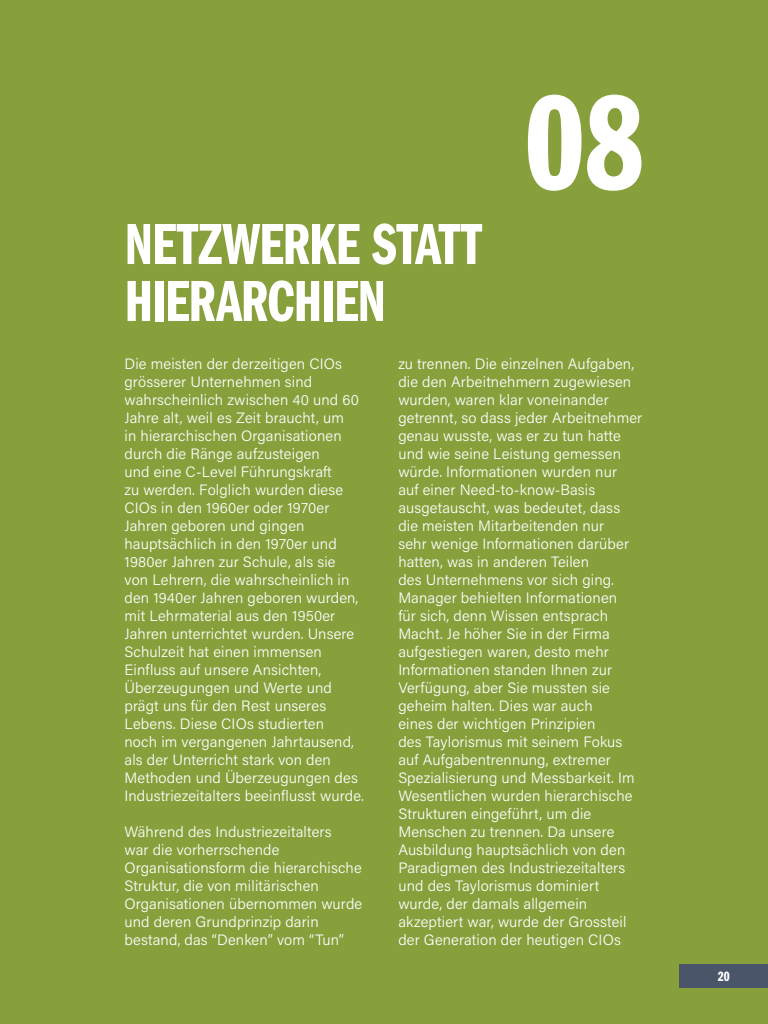
<style>
.page{position:relative;width:768px;height:1024px;background:#87a03c}
.page>*{position:absolute;margin:0;border:0;box-sizing:border-box;transform-origin:0 0}
.t1{font:140px "Franklin Gothic URW Com Dem";color:#fff}
.t2{font:60px/57px "Franklin Gothic URW Com Dem";letter-spacing:-.02em;color:#fff}
.t3{font:300 15px/18px "Acumin Pro";letter-spacing:.01em;color:#fff}
.t4{font:14px "Franklin Gothic URW Com Dem";color:#fff}
</style>
<div class="page">
<div style="left:680px;top:965px;width:88px;height:23px;background:#4b5569"></div>
<h2 class="t2" style="left:124px;top:212px;width:359px">NETZWERKE STATT<br>HIERARCHIEN</h2>
<h1 class="t1" style="left:525px;top:45px;width:121px">08</h1>
<p class="t3" style="left:124px;top:354px;width:241px">Die meisten der derzeitigen CIOs grösserer Unternehmen sind wahrscheinlich zwischen 40 und 60<br>Jahre alt, weil es Zeit braucht, um<br>in hierarchischen Organisationen durch die Ränge aufzusteigen<br>und eine C-Level Führungskraft<br>zu werden. Folglich wurden diese<br>CIOs in den 1960er oder 1970er<br>Jahren geboren und gingen hauptsächlich in den 1970er und<br>1980er Jahren zur Schule, als sie<br>von Lehrern, die wahrscheinlich in den 1940er Jahren geboren wurden, mit Lehrmaterial aus den 1950er<br>Jahren unterrichtet wurden. Unsere<br>Schulzeit hat einen immensen<br>Einfluss auf unsere Ansichten,<br>Überzeugungen und Werte und prägt uns für den Rest unseres<br>Lebens. Diese CIOs studierten<br>noch im vergangenen Jahrtausend, als der Unterricht stark von den<br>Methoden und Überzeugungen des<br>Industriezeitalters beeinflusst wurde.</p>
<p class="t3" style="left:124px;top:822px;width:239px">Während des Industriezeitalters<br>war die vorherrschende<br>Organisationsform die hierarchische<br>Struktur, die von militärischen<br>Organisationen übernommen wurde und deren Grundprinzip darin bestand, das “Denken” vom “Tun”</p>
<p class="t3" style="left:398px;top:354px;width:245px">zu trennen. Die einzelnen Aufgaben, die den Arbeitnehmern zugewiesen wurden, waren klar voneinander getrennt, so dass jeder Arbeitnehmer genau wusste, was er zu tun hatte und wie seine Leistung gemessen würde. Informationen wurden nur<br>auf einer Need-to-know-Basis ausgetauscht, was bedeutet, dass die meisten Mitarbeitenden nur<br>sehr wenige Informationen darüber hatten, was in anderen Teilen<br>des Unternehmens vor sich ging.<br>Manager behielten Informationen<br>für sich, denn Wissen entsprach<br>Macht. Je höher Sie in der Firma aufgestiegen waren, desto mehr<br>Informationen standen Ihnen zur<br>Verfügung, aber Sie mussten sie geheim halten. Dies war auch<br>eines der wichtigen Prinzipien<br>des Taylorismus mit seinem Fokus auf Aufgabentrennung, extremer<br>Spezialisierung und Messbarkeit. Im<br>Wesentlichen wurden hierarchische<br>Strukturen eingeführt, um die<br>Menschen zu trennen. Da unsere<br>Ausbildung hauptsächlich von den<br>Paradigmen des Industriezeitalters und des Taylorismus dominiert wurde, der damals allgemein akzeptiert war, wurde der Grossteil der Generation der heutigen CIOs</p>
<p class="t4" style="left:718px;top:967px;width:13px">20</p>
</div>
